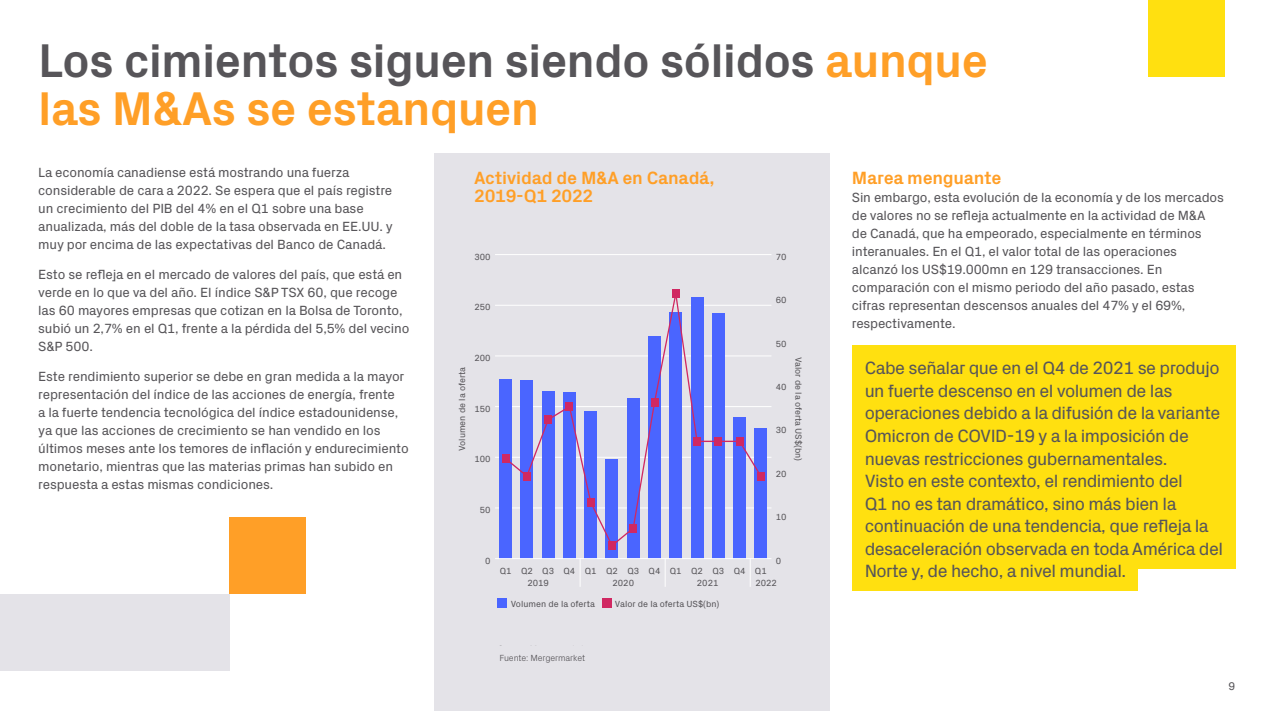
<style>
.page{position:relative;width:1263px;height:711px;background:#fff}
.page>*{position:absolute;margin:0;border:0;box-sizing:border-box;transform-origin:0 0}
.t1{font:700 48px/48px "Px Grotesk";letter-spacing:-.02em;color:#575559}
.t2{font:18px/22.5px "Px Grotesk";letter-spacing:-.03em;color:#575559}
.t3{font:700 18px/18px "Px Grotesk";letter-spacing:-.015em;color:#ff9f27}
.t4{font:13.5px/18px "Px Grotesk";letter-spacing:-.01em;color:#575559}
.t5{font:11.25px "Px Grotesk";color:#575559}
.t6{font:9px "Px Grotesk";color:#575559}
.t7{font:300 9px "Px Grotesk";letter-spacing:-.015em;color:#575559}
.s1{color:#ff9f27}
</style>
<div class="page">
<div style="left:852px;top:551px;width:285px;height:39px;background:#ffe010"></div>
<div style="left:852px;top:345px;width:383px;height:223px;background:#ffe010"></div>
<div style="left:434px;top:153px;width:395px;height:557px;background:#e4e3e8"></div>
<hr style="left:495px;top:507px;width:276px;height:1px;background:#fff">
<hr style="left:495px;top:456px;width:276px;height:1px;background:#fff">
<hr style="left:495px;top:406px;width:276px;height:1px;background:#fff">
<hr style="left:495px;top:355px;width:276px;height:1px;background:#fff">
<hr style="left:495px;top:304px;width:276px;height:1px;background:#fff">
<hr style="left:495px;top:254px;width:276px;height:1px;background:#fff">
<div style="left:499px;top:379px;width:13px;height:179px;background:#4a65ff"></div>
<div style="left:520px;top:380px;width:13px;height:178px;background:#4a65ff"></div>
<div style="left:542px;top:391px;width:13px;height:167px;background:#4a65ff"></div>
<div style="left:563px;top:392px;width:13px;height:166px;background:#4a65ff"></div>
<div style="left:584px;top:410px;width:13px;height:148px;background:#4a65ff"></div>
<div style="left:606px;top:459px;width:12px;height:99px;background:#4a65ff"></div>
<div style="left:627px;top:398px;width:13px;height:160px;background:#4a65ff"></div>
<div style="left:648px;top:335px;width:13px;height:223px;background:#4a65ff"></div>
<div style="left:669px;top:312px;width:13px;height:246px;background:#4a65ff"></div>
<div style="left:691px;top:297px;width:12px;height:261px;background:#4a65ff"></div>
<div style="left:712px;top:313px;width:13px;height:245px;background:#4a65ff"></div>
<div style="left:733px;top:416px;width:13px;height:142px;background:#4a65ff"></div>
<div style="left:754px;top:427px;width:13px;height:131px;background:#4a65ff"></div>
<svg style="left:505px;top:297px;width:256px;height:249px"></svg>
<div style="left:502px;top:454px;width:7px;height:8px;background:#d02862"></div>
<div style="left:523px;top:471px;width:8px;height:9px;background:#d02862"></div>
<div style="left:544px;top:415px;width:8px;height:8px;background:#d02862"></div>
<div style="left:566px;top:402px;width:7px;height:8px;background:#d02862"></div>
<div style="left:587px;top:497px;width:8px;height:9px;background:#d02862"></div>
<div style="left:608px;top:541px;width:8px;height:8px;background:#d02862"></div>
<div style="left:629px;top:523px;width:8px;height:9px;background:#d02862"></div>
<div style="left:651px;top:398px;width:7px;height:8px;background:#d02862"></div>
<div style="left:672px;top:289px;width:8px;height:8px;background:#d02862"></div>
<div style="left:693px;top:437px;width:8px;height:8px;background:#d02862"></div>
<div style="left:714px;top:437px;width:8px;height:8px;background:#d02862"></div>
<div style="left:736px;top:437px;width:7px;height:8px;background:#d02862"></div>
<div style="left:757px;top:471px;width:8px;height:9px;background:#d02862"></div>
<hr style="left:495px;top:558px;width:276px;height:1px;background:#fff">
<svg style="left:750px;top:559px;width:1px;height:27px"></svg>
<svg style="left:665px;top:559px;width:1px;height:27px"></svg>
<svg style="left:580px;top:559px;width:1px;height:27px"></svg>
<div style="left:1148px;top:0;width:77px;height:77px;background:#ffe010"></div>
<div style="left:230px;top:517px;width:76px;height:76px;background:#ff9f27"></div>
<div style="left:0;top:593px;width:230px;height:77px;background:#e4e3e8"></div>
<div style="left:497px;top:598px;width:9px;height:9px;background:#4a65ff"></div>
<div style="left:602px;top:598px;width:9px;height:9px;background:#d02862"></div>
<h1 class="t1" style="left:38px;top:34px;width:951px">Los cimientos siguen siendo sólidos <span class="s1">aunque las M&amp;As se estanquen</span></h1>
<p class="t4" style="left:38px;top:162px;width:356px">La economía canadiense está mostrando una fuerza considerable de cara a 2022. Se espera que el país registre un crecimiento del PIB del 4% en el Q1 sobre una base anualizada, más del doble de la tasa observada en EE.UU. y muy por encima de las expectativas del Banco de Canadá.</p>
<p class="t4" style="left:38px;top:264px;width:373px">Esto se refleja en el mercado de valores del país, que está en verde en lo que va del año. El índice S&amp;P TSX 60, que recoge las 60 mayores empresas que cotizan en la Bolsa de Toronto, subió un 2,7% en el Q1, frente a la pérdida del 5,5% del vecino S&amp;P 500.</p>
<p class="t4" style="left:38px;top:366px;width:372px">Este rendimiento superior se debe en gran medida a la mayor representación del índice de las acciones de energía, frente<br>a la fuerte tendencia tecnológica del índice estadounidense, ya que las acciones de crecimiento se han vendido en los últimos meses ante los temores de inflación y endurecimiento monetario, mientras que las materias primas han subido en respuesta a estas mismas condiciones.</p>
<h2 class="t3" style="left:474px;top:167px;width:242px">Actividad de M&amp;A en Canadá,<br>2019-Q1 2022</h2>
<p class="t6" style="left:474px;top:250px;width:18px">300</p>
<p class="t6" style="left:474px;top:300px;width:18px">250</p>
<p class="t6" style="left:456px;top:450px;width:86px;rotate:-90deg">Volumen de la oferta</p>
<p class="t6" style="left:454px;top:432px;width:51px;rotate:-90deg">Deal volume</p>
<p class="t6" style="left:474px;top:351px;width:18px">200</p>
<p class="t6" style="left:474px;top:402px;width:18px">150</p>
<p class="t6" style="left:474px;top:452px;width:18px">100</p>
<p class="t6" style="left:480px;top:503px;width:12px">50</p>
<p class="t6" style="left:776px;top:250px;width:12px">70</p>
<p class="t6" style="left:776px;top:293px;width:12px">60</p>
<p class="t6" style="left:776px;top:337px;width:12px">50</p>
<p class="t6" style="left:776px;top:380px;width:12px">40</p>
<p class="t6" style="left:776px;top:423px;width:12px">30</p>
<p class="t6" style="left:776px;top:467px;width:12px">20</p>
<p class="t6" style="left:805px;top:356px;width:106px;rotate:90deg">Valor de la oferta US$(bn)</p>
<p class="t6" style="left:807px;top:368px;width:79px;rotate:90deg">Deal value US$(bn)</p>
<p class="t6" style="left:776px;top:510px;width:12px">10</p>
<p class="t6" style="left:485px;top:553px;width:7px">0</p>
<p class="t6" style="left:500px;top:563px;width:268px">Q1 Q2 Q3 Q4 Q1 Q2 Q3 Q4 Q1 Q2 Q3 Q4 Q1</p>
<p class="t6" style="left:776px;top:553px;width:7px">0</p>
<p class="t6" style="left:527px;top:575px;width:23px">2019</p>
<p class="t6" style="left:612px;top:575px;width:23px">2020</p>
<p class="t6" style="left:697px;top:575px;width:23px">2021</p>
<p class="t6" style="left:755px;top:575px;width:23px">2022</p>
<p class="t6" style="left:511px;top:597px;width:86px">Volumen de la oferta</p>
<p class="t6" style="left:615px;top:597px;width:106px">Valor de la oferta US$(bn)</p>
<p class="t6" style="left:513px;top:597px;width:51px">Deal volume</p>
<p class="t6" style="left:589px;top:597px;width:79px">Deal value US$(bn)</p>
<p class="t7" style="left:499px;top:650px;width:87px">Fuente: Mergermarket</p>
<h2 class="t3" style="left:852px;top:167px;width:151px">Marea menguante</h2>
<p class="t4" style="left:852px;top:187px;width:373px">Sin embargo, esta evolución de la economía y de los mercados de valores no se refleja actualmente en la actividad de M&amp;A de Canadá, que ha empeorado, especialmente en términos interanuales. En el Q1, el valor total de las operaciones alcanzó los US$19.000mn en 129 transacciones. En comparación con el mismo periodo del año pasado, estas cifras representan descensos anuales del 47% y el 69%, respectivamente.</p>
<p class="t2" style="left:865px;top:355px;width:360px">Cabe señalar que en el Q4 de 2021 se produjo un fuerte descenso en el volumen de las operaciones debido a la difusión de la variante Omicron de COVID-19 y a la imposición de nuevas restricciones gubernamentales.<br>Visto en este contexto, el rendimiento del<br>Q1 no es tan dramático, sino más bien la continuación de una tendencia, que refleja la desaceleración observada en toda América del Norte y, de hecho, a nivel mundial.</p>
<p class="t5" style="left:1228px;top:677px;width:8px">9</p>
</div>
